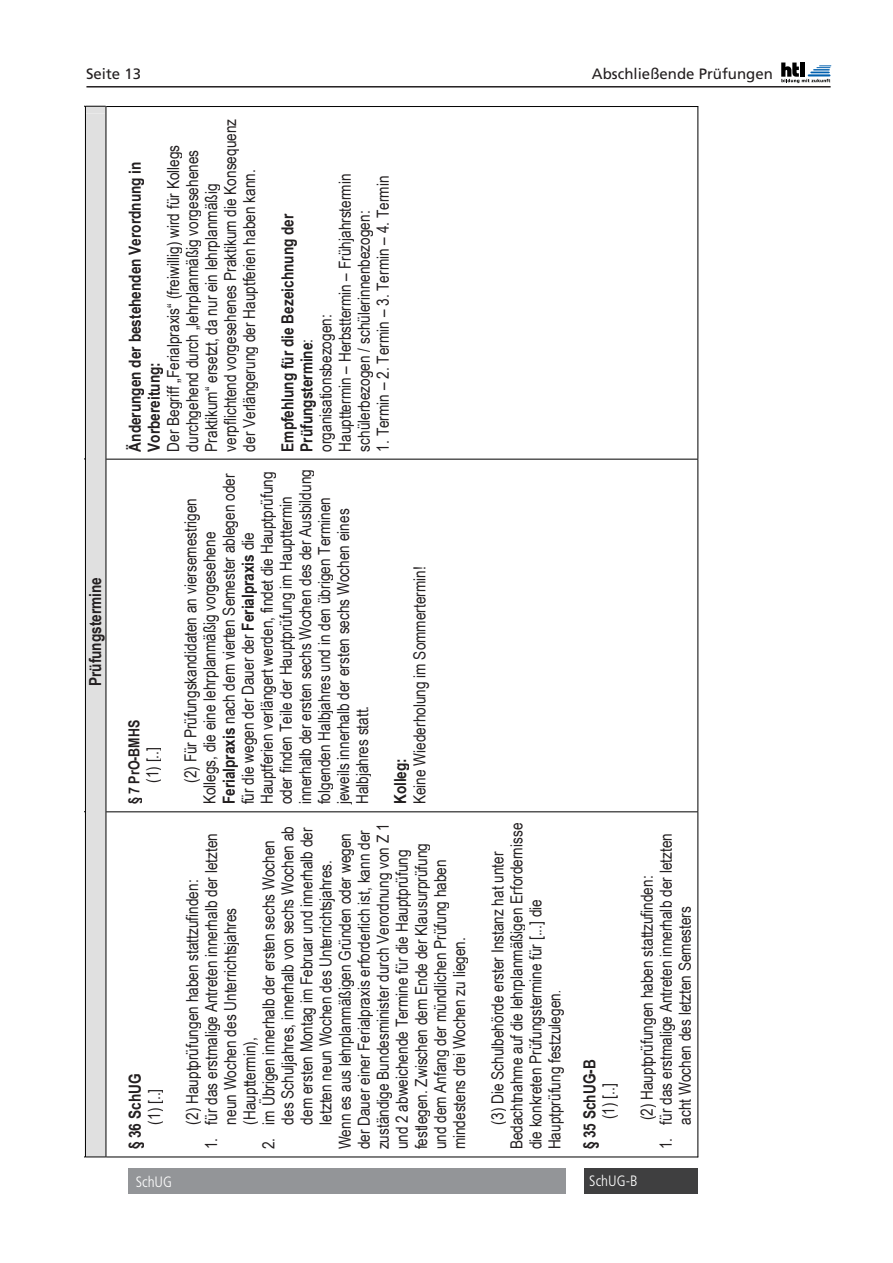
<style>
.page{position:relative;width:893px;height:1263px;background:#fff}
.page>*{position:absolute;margin:0;border:0;box-sizing:border-box;transform-origin:0 0}
.t1{font:16.65px/19px "Arial Narrow";color:#231f20}
.t2{font:700 16.65px/19px "Arial Narrow";color:#231f20}
.t3{font:700 15.15px "Arial Narrow";color:#231f20}
.t4{font:15px "Frutiger";color:#231f20}
.t5{font:300 condensed 15px "Frutiger";color:#fff}
.s1{font-weight:700}
.s2{font-style:italic;font-size:13.95px}
</style>
<div class="page">
<hr style="left:86px;top:86px;width:745px;height:2px;background:#231f20">
<svg style="left:781px;top:63px;width:50px;height:20px"></svg>
<hr style="left:800px;top:63px;width:4px;height:14px;background:#000">
<svg style="left:85px;top:106px;width:21px;height:1051px;background:#cfcfcf"></svg>
<svg style="left:107px;top:812px;width:591px;height:344px"></svg>
<div style="left:106px;top:819px;width:19px;height:330px;background:#fff"></div>
<div style="left:125px;top:819px;width:19px;height:330px;background:#fff"></div>
<div style="left:144px;top:819px;width:19px;height:330px;background:#fff"></div>
<div style="left:163px;top:819px;width:20px;height:330px;background:#fff"></div>
<div style="left:183px;top:819px;width:19px;height:330px;background:#fff"></div>
<div style="left:202px;top:819px;width:19px;height:330px;background:#fff"></div>
<div style="left:221px;top:819px;width:19px;height:330px;background:#fff"></div>
<div style="left:240px;top:819px;width:19px;height:330px;background:#fff"></div>
<div style="left:259px;top:819px;width:19px;height:330px;background:#fff"></div>
<div style="left:278px;top:819px;width:19px;height:330px;background:#fff"></div>
<div style="left:297px;top:819px;width:19px;height:330px;background:#fff"></div>
<div style="left:316px;top:819px;width:19px;height:330px;background:#fff"></div>
<div style="left:335px;top:819px;width:19px;height:330px;background:#fff"></div>
<div style="left:354px;top:819px;width:19px;height:330px;background:#fff"></div>
<div style="left:373px;top:819px;width:19px;height:330px;background:#fff"></div>
<div style="left:392px;top:819px;width:19px;height:330px;background:#fff"></div>
<div style="left:411px;top:819px;width:20px;height:330px;background:#fff"></div>
<div style="left:431px;top:819px;width:19px;height:330px;background:#fff"></div>
<div style="left:450px;top:819px;width:19px;height:330px;background:#fff"></div>
<div style="left:469px;top:819px;width:19px;height:330px;background:#fff"></div>
<div style="left:488px;top:819px;width:19px;height:330px;background:#fff"></div>
<div style="left:507px;top:819px;width:19px;height:330px;background:#fff"></div>
<div style="left:526px;top:819px;width:19px;height:330px;background:#fff"></div>
<div style="left:545px;top:819px;width:19px;height:330px;background:#fff"></div>
<div style="left:564px;top:819px;width:16px;height:330px;background:#fff"></div>
<div style="left:580px;top:819px;width:19px;height:330px;background:#fff"></div>
<div style="left:599px;top:819px;width:19px;height:330px;background:#fff"></div>
<div style="left:618px;top:819px;width:19px;height:330px;background:#fff"></div>
<div style="left:637px;top:819px;width:19px;height:330px;background:#fff"></div>
<div style="left:656px;top:819px;width:19px;height:330px;background:#fff"></div>
<div style="left:675px;top:819px;width:19px;height:330px;background:#fff"></div>
<svg style="left:107px;top:107px;width:591px;height:352px"></svg>
<div style="left:106px;top:114px;width:19px;height:338px;background:#fff"></div>
<div style="left:125px;top:114px;width:19px;height:338px;background:#fff"></div>
<div style="left:144px;top:114px;width:19px;height:338px;background:#fff"></div>
<div style="left:163px;top:114px;width:20px;height:338px;background:#fff"></div>
<div style="left:183px;top:114px;width:19px;height:338px;background:#fff"></div>
<div style="left:202px;top:114px;width:19px;height:338px;background:#fff"></div>
<div style="left:221px;top:114px;width:19px;height:338px;background:#fff"></div>
<div style="left:240px;top:114px;width:19px;height:338px;background:#fff"></div>
<div style="left:259px;top:114px;width:19px;height:338px;background:#fff"></div>
<div style="left:278px;top:114px;width:19px;height:338px;background:#fff"></div>
<div style="left:297px;top:114px;width:19px;height:338px;background:#fff"></div>
<div style="left:316px;top:114px;width:19px;height:338px;background:#fff"></div>
<div style="left:335px;top:114px;width:19px;height:338px;background:#fff"></div>
<div style="left:354px;top:114px;width:19px;height:338px;background:#fff"></div>
<div style="left:373px;top:114px;width:19px;height:338px;background:#fff"></div>
<div style="left:392px;top:114px;width:19px;height:338px;background:#fff"></div>
<div style="left:411px;top:114px;width:19px;height:338px;background:#fff"></div>
<div style="left:430px;top:114px;width:20px;height:338px;background:#fff"></div>
<div style="left:450px;top:114px;width:19px;height:338px;background:#fff"></div>
<div style="left:469px;top:114px;width:19px;height:338px;background:#fff"></div>
<div style="left:488px;top:114px;width:19px;height:338px;background:#fff"></div>
<div style="left:507px;top:114px;width:19px;height:338px;background:#fff"></div>
<div style="left:526px;top:114px;width:19px;height:338px;background:#fff"></div>
<div style="left:545px;top:114px;width:19px;height:338px;background:#fff"></div>
<div style="left:564px;top:114px;width:19px;height:338px;background:#fff"></div>
<div style="left:583px;top:114px;width:19px;height:338px;background:#fff"></div>
<div style="left:602px;top:114px;width:19px;height:338px;background:#fff"></div>
<div style="left:621px;top:114px;width:19px;height:338px;background:#fff"></div>
<div style="left:640px;top:114px;width:19px;height:338px;background:#fff"></div>
<div style="left:659px;top:114px;width:19px;height:338px;background:#fff"></div>
<div style="left:678px;top:114px;width:19px;height:338px;background:#fff"></div>
<hr style="left:106px;top:106px;width:1px;height:1051px;background:#000">
<hr style="left:106px;top:1156px;width:592px;height:1px;background:#000">
<hr style="left:698px;top:812px;width:1px;height:345px;background:#000">
<hr style="left:106px;top:811px;width:592px;height:1px;background:#000">
<hr style="left:698px;top:459px;width:1px;height:352px;background:#000">
<hr style="left:106px;top:459px;width:592px;height:1px;background:#000">
<hr style="left:698px;top:107px;width:1px;height:352px;background:#000">
<hr style="left:106px;top:106px;width:592px;height:1px;background:#000">
<div style="left:128px;top:1168px;width:437px;height:26px;background:#939598"></div>
<div style="left:584px;top:1168px;width:113px;height:26px;background:#3f3f40"></div>
<p class="t4" style="left:86px;top:65px;width:57px">Seite 13</p>
<p class="t4" style="left:592px;top:65px;width:182px">Abschließende Prüfungen</p>
<p class="t2" style="left:85px;top:686px;width:111px;rotate:-90deg">Prüfungstermine</p>
<p class="t1" style="left:163px;top:452px;width:334px;rotate:-90deg">Der Begriff „Ferialpraxis“ (freiwillig) wird für Kollegs durchgehend durch „lehrplanmäßig vorgesehenes Praktikum“ ersetzt, da nur ein lehrplanmäßig verpflichtend vorgesehenes Praktikum die Konsequenz der Verlängerung der Hauptferien haben kann.</p>
<p class="t2" style="left:125px;top:452px;width:292px;rotate:-90deg">Änderungen der bestehenden Verordnung in<br>Vorbereitung:</p>
<p class="t1" style="left:277px;top:452px;width:279px;rotate:-90deg"><span class="s1">Empfehlung für die Bezeichnung der Prüfungstermine</span>:<br>organisationsbezogen:<br>Haupttermin – Herbsttermin – Frühjahrstermin schülerbezogen / schülerinnenbezogen:</p>
<p class="t1" style="left:373px;top:452px;width:278px;rotate:-90deg">1. Termin – 2. Termin – 3. Termin – 4. Termin</p>
<p class="t3" style="left:123px;top:804px;width:86px;rotate:-90deg">§ 7 PrO-BMHS</p>
<p class="t1" style="left:142px;top:783px;width:37px;rotate:-90deg">(1) [..]</p>
<p class="t2" style="left:125px;top:1149px;width:77px;rotate:-90deg">§ 36 SchUG</p>
<p class="t1" style="left:144px;top:1124px;width:37px;rotate:-90deg">(1) [..]</p>
<p class="t1" style="left:181px;top:804px;width:337px;text-indent:21px;rotate:-90deg">(2) Für Prüfungskandidaten an viersemestrigen Kollegs, die eine lehrplanmäßig vorgesehene <span class="s1">Ferialpraxis</span> nach dem vierten Semester ablegen oder für die wegen der Dauer der <span class="s1">Ferialpraxis</span> die Hauptferien verlängert werden, findet die Hauptprüfung oder finden Teile der Hauptprüfung im Haupttermin innerhalb der ersten sechs Wochen des der Ausbildung folgenden Halbjahres und in den übrigen Terminen jeweils innerhalb der ersten sechs Wochen eines Halbjahres statt.</p>
<p class="t1" style="left:409px;top:804px;width:239px;rotate:-90deg">Keine Wiederholung im Sommertermin!</p>
<p class="t2" style="left:390px;top:804px;width:48px;rotate:-90deg">Kolleg:</p>
<p class="t1" style="left:335px;top:1149px;width:318px;rotate:-90deg">Wenn es aus lehrplanmäßigen Gründen oder wegen</p>
<p class="t1" style="left:354px;top:1149px;width:321px;rotate:-90deg">der Dauer einer Ferialpraxis erforderlich ist, kann der</p>
<p class="t1" style="left:373px;top:1149px;width:327px;rotate:-90deg">zuständige Bundesminister durch Verordnung von Z 1</p>
<p class="t1" style="left:277px;top:1124px;width:300px;rotate:-90deg">des Schuljahres, innerhalb von sechs Wochen ab</p>
<p class="t1" style="left:297px;top:1124px;width:298px;rotate:-90deg">dem ersten Montag im Februar und innerhalb der</p>
<p class="t1" style="left:201px;top:1124px;width:293px;text-indent:-25px;rotate:-90deg">1. für das erstmalige Antreten innerhalb der letzten neun Wochen des Unterrichtsjahres (Haupttermin),</p>
<p class="t1" style="left:258px;top:1149px;width:311px;rotate:-90deg">2. im Übrigen innerhalb der ersten sechs Wochen</p>
<p class="t1" style="left:392px;top:1149px;width:301px;rotate:-90deg">und 2 abweichende Termine für die Hauptprüfung</p>
<p class="t1" style="left:411px;top:1149px;width:308px;rotate:-90deg">festlegen. Zwischen dem Ende der Klausurprüfung</p>
<p class="t1" style="left:430px;top:1149px;width:291px;rotate:-90deg">und dem Anfang der mündlichen Prüfung haben</p>
<p class="t1" style="left:316px;top:1124px;width:266px;rotate:-90deg">letzten neun Wochen des Unterrichtsjahres.</p>
<p class="t1" style="left:182px;top:1124px;width:246px;rotate:-90deg">(2) Hauptprüfungen haben stattzufinden:</p>
<p class="t1" style="left:449px;top:1149px;width:214px;rotate:-90deg">mindestens drei Wochen zu liegen.</p>
<p class="t1" style="left:487px;top:1149px;width:328px;text-indent:25px;rotate:-90deg">(3) Die Schulbehörde erster Instanz hat unter Bedachtnahme auf die lehrplanmäßigen Erfordernisse die konkreten Prüfungstermine für [...] die Hauptprüfung festzulegen<span class="s2">.</span></p>
<p class="t2" style="left:579px;top:1149px;width:92px;rotate:-90deg">§ 35 SchUG-B</p>
<p class="t1" style="left:599px;top:1119px;width:37px;rotate:-90deg">(1) [..]</p>
<p class="t1" style="left:656px;top:1124px;width:293px;text-indent:-25px;rotate:-90deg">1. für das erstmalige Antreten innerhalb der letzten acht Wochen des letzten Semesters</p>
<p class="t1" style="left:637px;top:1120px;width:246px;rotate:-90deg">(2) Hauptprüfungen haben stattzufinden:</p>
<p class="t5" style="left:136px;top:1173px;width:38px">SchUG</p>
<p class="t5" style="left:589px;top:1172px;width:50px">SchUG-B</p>
</div>
